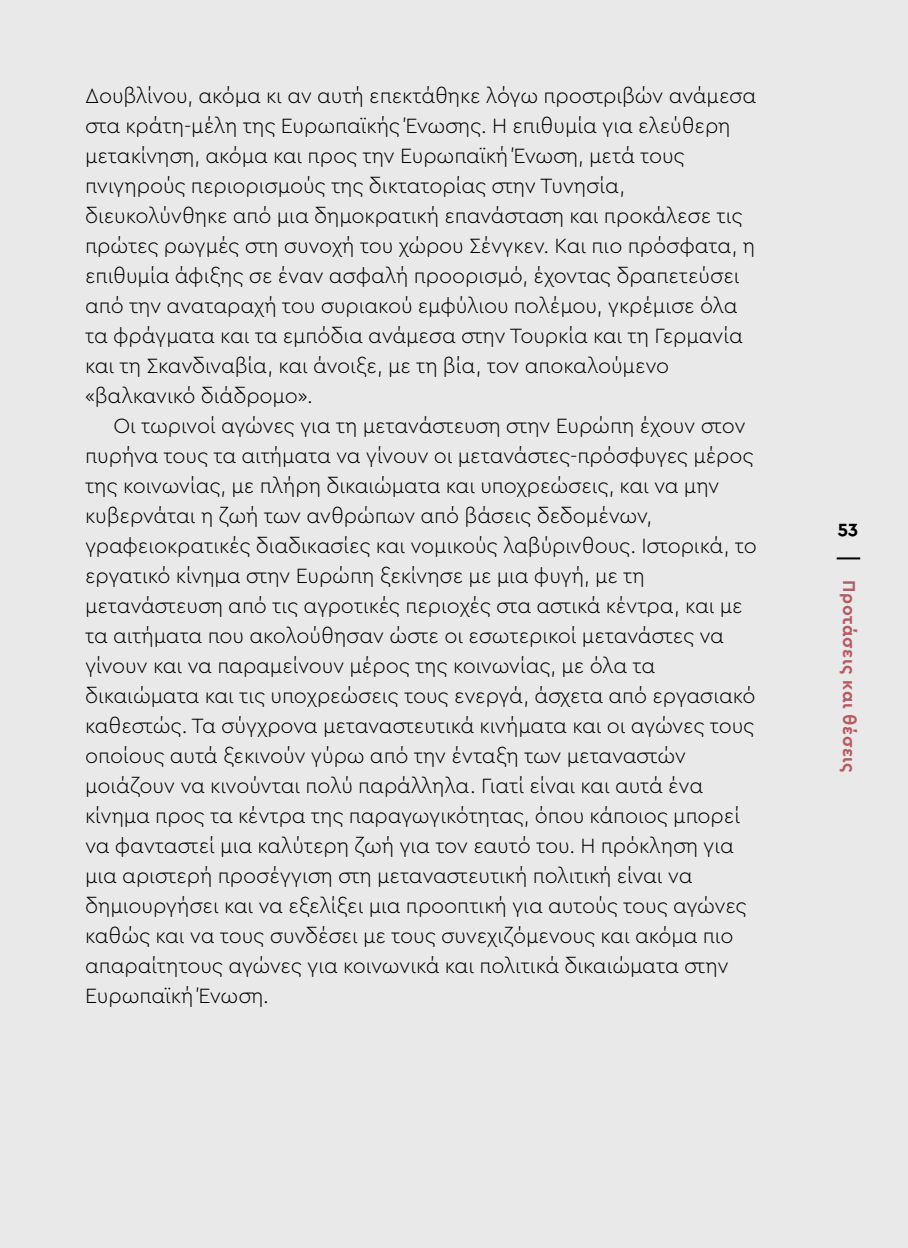
<style>
.page{position:relative;width:908px;height:1248px;background:#fff}
.page>*{position:absolute;margin:0;border:0;box-sizing:border-box;transform-origin:0 0}
.t1{font:300 21.6px/30px "Cera PRO";letter-spacing:-.005em;color:#000}
.t2{font:700 19px "Cera Pro";color:#000}
.t3{font:700 18px "Cera Pro";letter-spacing:.04em;color:#b85a63}
</style>
<div class="page">
<div style="left:0;top:0;width:907px;height:1247px;background:#e9e9e9"></div>
<hr style="left:836px;top:557px;width:23px;height:2px;background:#000">
<p class="t1" style="left:85px;top:79px;width:672px">Δουβλίνου, ακόμα κι αν αυτή επεκτάθηκε λόγω προστριβών ανάμεσα στα κράτη-μέλη της Ευρωπαϊκής Ένωσης. Η επιθυμία για ελεύθερη μετακίνηση, ακόμα και προς την Ευρωπαϊκή Ένωση, μετά τους πνιγηρούς περιορισμούς της δικτατορίας στην Τυνησία, διευκολύνθηκε από μια δημοκρατική επανάσταση και προκάλεσε τις πρώτες ρωγμές στη συνοχή του χώρου Σένγκεν. Και πιο πρόσφατα, η επιθυμία άφιξης σε έναν ασφαλή προορισμό, έχοντας δραπετεύσει από την αναταραχή του συριακού εμφύλιου πολέμου, γκρέμισε όλα τα φράγματα και τα εμπόδια ανάμεσα στην Τουρκία και τη Γερμανία και τη Σκανδιναβία, και άνοιξε, με τη βία, τον αποκαλούμενο «βαλκανικό διάδρομο».</p>
<p class="t1" style="left:85px;top:409px;width:673px;text-indent:28px">Οι τωρινοί αγώνες για τη μετανάστευση στην Ευρώπη έχουν στον πυρήνα τους τα αιτήματα να γίνουν οι μετανάστες-πρόσφυγες μέρος της κοινωνίας, με πλήρη δικαιώματα και υποχρεώσεις, και να μην κυβερνάται η ζωή των ανθρώπων από βάσεις δεδομένων, γραφειοκρατικές διαδικασίες και νομικούς λαβύρινθους. Ιστορικά, το εργατικό κίνημα στην Ευρώπη ξεκίνησε με μια φυγή, με τη μετανάστευση από τις αγροτικές περιοχές στα αστικά κέντρα, και με τα αιτήματα που ακολούθησαν ώστε οι εσωτερικοί μετανάστες να γίνουν και να παραμείνουν μέρος της κοινωνίας, με όλα τα δικαιώματα και τις υποχρεώσεις τους ενεργά, άσχετα από εργασιακό καθεστώς. Τα σύγχρονα μεταναστευτικά κινήματα και οι αγώνες τους οποίους αυτά ξεκινούν γύρω από την ένταξη των μεταναστών μοιάζουν να κινούνται πολύ παράλληλα. Γιατί είναι και αυτά ένα κίνημα προς τα κέντρα της παραγωγικότητας, όπου κάποιος μπορεί να φανταστεί μια καλύτερη ζωή για τον εαυτό του. Η πρόκληση για μια αριστερή προσέγγιση στη μεταναστευτική πολιτική είναι να δημιουργήσει και να εξελίξει μια προοπτική για αυτούς τους αγώνες καθώς και να τους συνδέσει με τους συνεχιζόμενους και ακόμα πιο απαραίτητους αγώνες για κοινωνικά και πολιτικά δικαιώματα στην Ευρωπαϊκή Ένωση.</p>
<p class="t2" style="left:837px;top:515px;width:22px">53</p>
<p class="t3" style="left:860px;top:580px;width:194px;rotate:90deg">Προτάσεις και θέσεις</p>
</div>
